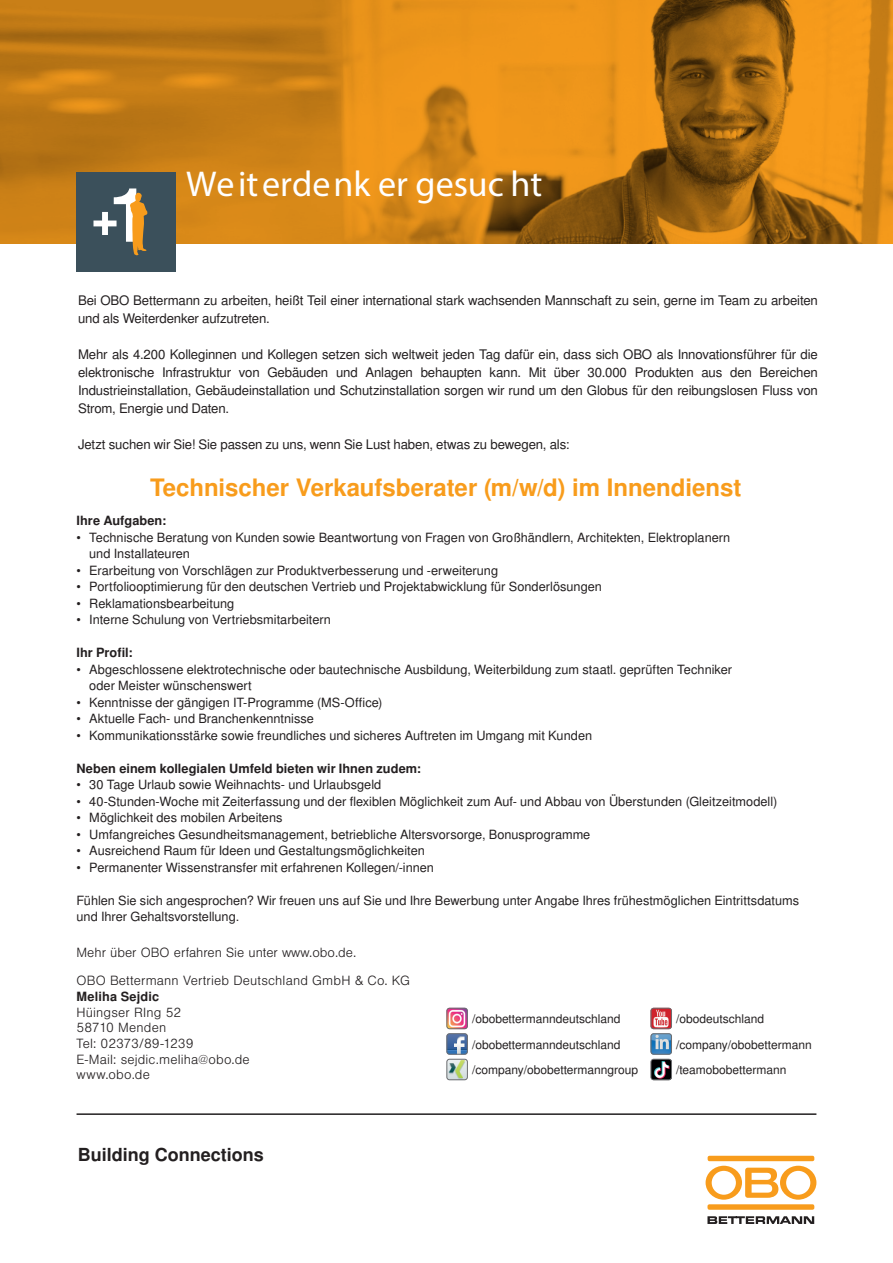
<style>
.page{position:relative;width:893px;height:1263px;background:#fff}
.page>*{position:absolute;margin:0;border:0;box-sizing:border-box;transform-origin:0 0}
.t1{font:36px "Myriad Pro";color:#fff}
.t2{font:700 24px "Nimbus San LOT";color:#f89c1c}
.t3{font:700 18px "Nimbus San LOT";color:#231f20}
.t4{font:13.2px/18px "Nimbus San LOT";letter-spacing:-.01em;color:#231f20}
.t5{font:12.75px/16.5px "Nimbus San LOT";color:#231f20}
.t6{font:300 12.75px/15.8px "Nimbus San LOT";letter-spacing:.01em;color:#231f20}
.t7{font:700 12.75px "Nimbus San LOT";letter-spacing:.005em;color:#231f20}
.t8{font:12px/25.5px "Nimbus San LOT";color:#231f20}
</style>
<div class="page">
<div style="left:707px;top:1204px;width:107px;height:6px;background:#f89c1c;border-radius:2px"></div>
<svg style="left:706px;top:1166px;width:110px;height:34px"></svg>
<div style="left:708px;top:1156px;width:106px;height:5px;background:#f89c1c;border-radius:2px"></div>
<svg style="left:707px;top:1216px;width:107px;height:8px"></svg>
<img style="left:0;top:0;width:893px;height:243px">
<hr style="left:77px;top:1113px;width:739px;height:2px;background:#231f20">
<div style="left:77px;top:172px;width:99px;height:100px;background:#3b505b"></div>
<svg style="left:93px;top:188px;width:54px;height:67px"></svg>
<img style="left:651px;top:1008px;width:21px;height:21px">
<div style="left:651px;top:1008px;width:21px;height:21px;border:1px solid #6c6d70;border-radius:3px"></div>
<img style="left:651px;top:1033px;width:21px;height:21px">
<div style="left:651px;top:1033px;width:21px;height:21px;border:1px solid #6c6d70;border-radius:3px"></div>
<img style="left:448px;top:1061px;width:18px;height:17px">
<div style="left:446px;top:1059px;width:22px;height:21px;border:1px solid #6c6d70;border-radius:3px"></div>
<img style="left:651px;top:1059px;width:21px;height:21px">
<div style="left:651px;top:1059px;width:21px;height:21px;border:1px solid #6c6d70;border-radius:3px"></div>
<img style="left:446px;top:1035px;width:22px;height:19px">
<div style="left:446px;top:1033px;width:22px;height:21px;border:1px solid #6c6d70;border-radius:3px"></div>
<img style="left:448px;top:1010px;width:18px;height:17px">
<div style="left:446px;top:1008px;width:22px;height:21px;border:1px solid #6c6d70;border-radius:3px"></div>
<h1 class="t1" style="left:186px;top:162px;width:358px">Weiterdenk er gesuc ht</h1>
<p class="t4" style="left:78px;top:291px;width:741px">Bei OBO Bettermann zu arbeiten, heißt Teil einer international stark wachsenden Mannschaft zu sein, gerne im Team zu arbeiten und als Weiterdenker aufzutreten.</p>
<p class="t4" style="left:78px;top:345px;width:741px;text-align:justify">Mehr als 4.200 Kolleginnen und Kollegen setzen sich weltweit jeden Tag dafür ein, dass sich OBO als Innovationsführer für die elektronische Infrastruktur von Gebäuden und Anlagen behaupten kann. Mit über 30.000 Produkten aus den Bereichen Industrieinstallation, Gebäudeinstallation und Schutzinstallation sorgen wir rund um den Globus für den reibungslosen Fluss von Strom, Energie und Daten.</p>
<p class="t4" style="left:78px;top:435px;width:493px">Jetzt suchen wir Sie! Sie passen zu uns, wenn Sie Lust haben, etwas zu bewegen, als:</p>
<h2 class="t2" style="left:150px;top:473px;width:593px">Technischer Verkaufsberater (m/w/d) im Innendienst</h2>
<p class="t7" style="left:77px;top:513px;width:91px">Ihre Aufgaben:</p>
<p class="t5" style="left:89px;top:529px;width:642px;text-indent:-13px">• Technische Beratung von Kunden sowie Beantwortung von Fragen von Großhändlern, Architekten, Elektroplanern und Installateuren</p>
<p class="t5" style="left:77px;top:562px;width:423px">• Erarbeitung von Vorschlägen zur Produktverbesserung und -erweiterung</p>
<p class="t5" style="left:77px;top:579px;width:527px">• Portfoliooptimierung für den deutschen Vertrieb und Projektabwicklung für Sonderlösungen</p>
<p class="t5" style="left:77px;top:595px;width:159px">• Reklamationsbearbeitung</p>
<p class="t5" style="left:77px;top:612px;width:256px">• Interne Schulung von Vertriebsmitarbeitern</p>
<p class="t7" style="left:77px;top:645px;width:58px">Ihr Profil:</p>
<p class="t5" style="left:89px;top:661px;width:644px;text-indent:-13px">• Abgeschlossene elektrotechnische oder bautechnische Ausbildung, Weiterbildung zum staatl. geprüften Techniker oder Meister wünschenswert</p>
<p class="t5" style="left:77px;top:694px;width:307px">• Kenntnisse der gängigen IT-Programme (MS-Office)</p>
<p class="t5" style="left:77px;top:711px;width:239px">• Aktuelle Fach- und Branchenkenntnisse</p>
<p class="t5" style="left:77px;top:727px;width:517px">• Kommunikationsstärke sowie freundliches und sicheres Auftreten im Umgang mit Kunden</p>
<p class="t7" style="left:77px;top:760px;width:346px">Neben einem kollegialen Umfeld bieten wir Ihnen zudem:</p>
<p class="t5" style="left:77px;top:777px;width:306px">• 30 Tage Urlaub sowie Weihnachts- und Urlaubsgeld</p>
<p class="t5" style="left:77px;top:793px;width:702px">• 40-Stunden-Woche mit Zeiterfassung und der flexiblen Möglichkeit zum Auf- und Abbau von Überstunden (Gleitzeitmodell)</p>
<p class="t5" style="left:77px;top:810px;width:207px">• Möglichkeit des mobilen Arbeitens</p>
<p class="t5" style="left:77px;top:826px;width:515px">• Umfangreiches Gesundheitsmanagement, betriebliche Altersvorsorge, Bonusprogramme</p>
<p class="t5" style="left:77px;top:843px;width:350px">• Ausreichend Raum für Ideen und Gestaltungsmöglichkeiten</p>
<p class="t5" style="left:77px;top:859px;width:359px">• Permanenter Wissenstransfer mit erfahrenen Kollegen/-innen</p>
<p class="t5" style="left:77px;top:892px;width:724px">Fühlen Sie sich angesprochen? Wir freuen uns auf Sie und Ihre Bewerbung unter Angabe Ihres frühestmöglichen Eintrittsdatums und Ihrer Gehaltsvorstellung.</p>
<p class="t6" style="left:77px;top:945px;width:281px">Mehr über OBO erfahren Sie unter www.obo.de.</p>
<p class="t6" style="left:77px;top:973px;width:335px">OBO Bettermann Vertrieb Deutschland GmbH &amp; Co. KG</p>
<p class="t7" style="left:77px;top:989px;width:84px">Meliha Sejdic</p>
<p class="t6" style="left:77px;top:1004px;width:175px">Hüingser RIng 52<br>58710 Menden<br>Tel: 02373/89-1239<br>E-Mail: sejdic.meliha@obo.de www.obo.de</p>
<h3 class="t3" style="left:78px;top:1144px;width:188px">Building Connections</h3>
<p class="t8" style="left:472px;top:1006px;width:150px">/obobettermanndeutschland</p>
<p class="t8" style="left:472px;top:1032px;width:150px">/obobettermanndeutschland</p>
<p class="t8" style="left:676px;top:1006px;width:137px">/obodeutschland /company/obobettermann</p>
<p class="t8" style="left:472px;top:1057px;width:168px">/company/obobettermanngroup</p>
<p class="t8" style="left:676px;top:1057px;width:112px">/teamobobettermann</p>
</div>
